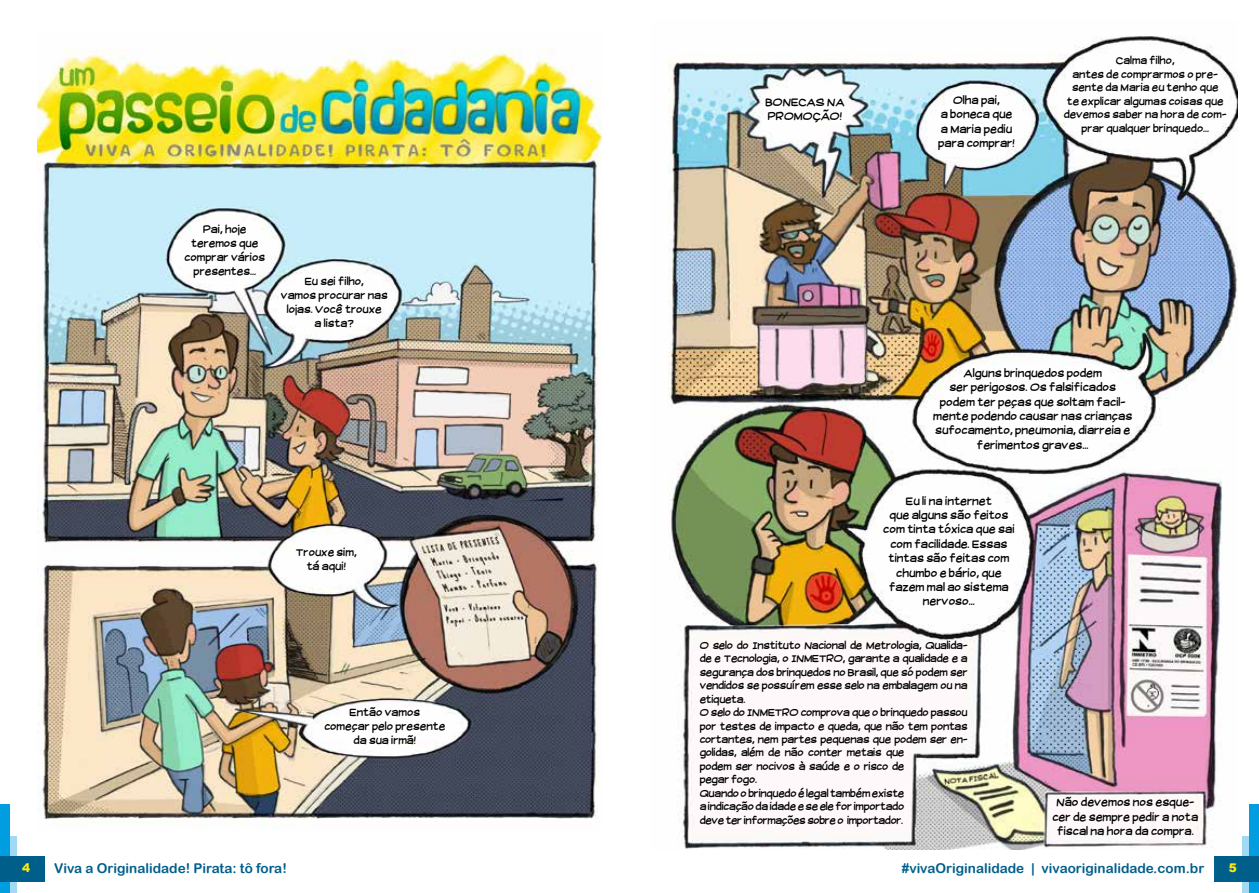
<style>
.page{position:relative;width:1259px;height:893px;background:#fff}
.page>*{position:absolute;margin:0;border:0;box-sizing:border-box;transform-origin:0 0}
.t1{font:13.5px "Arial Rounded MT Bold";color:#005e8a}
.t2{font:12px/14.4px "Suplexmentary Comic NC";color:#000;text-align:center}
.t3{font:900 12px "Arial";color:#ffed00}
.t4{font:11.55px/13.8px "Suplexmentary Comic NC";color:#000;text-align:center}
.t5{font:11.25px/13.5px "Suplexmentary Comic NC";letter-spacing:-.02em;color:#000}
.t6{font:11.25px/13.5px "Suplexmentary Comic NC";color:#000;text-align:center}
</style>
<div class="page">
<div style="left:1242px;top:836px;width:17px;height:57px;background:#a2daf4"></div>
<div style="left:1249px;top:804px;width:10px;height:89px;background:#009ee0"></div>
<div style="left:1213px;top:856px;width:46px;height:25px;background:#005e8a"></div>
<div style="left:0;top:836px;width:16px;height:57px;background:#a2daf4"></div>
<div style="left:0;top:804px;width:10px;height:89px;background:#009ee0"></div>
<div style="left:0;top:856px;width:45px;height:25px;background:#005e8a"></div>
<img style="left:668px;top:36px;width:569px;height:813px">
<img style="left:38px;top:49px;width:564px;height:778px">
<p class="t4" style="left:184px;top:222px;width:82px">Pai, hoje teremos que comprar vários presentes...</p>
<p class="t4" style="left:281px;top:275px;width:108px">Eu sei filho,<br>vamos procurar nas lojas. Você trouxe<br>a lista?</p>
<p class="t4" style="left:296px;top:545px;width:62px">Trouxe sim, tá aqui!</p>
<p class="t4" style="left:324px;top:705px;width:122px">Então vamos<br>começar pelo presente da sua irmã!</p>
<p class="t2" style="left:765px;top:95px;width:81px;text-align:left">BONECAS NA<br>PROMOÇÃO!</p>
<p class="t2" style="left:938px;top:93px;width:78px">Olha pai,<br>a boneca que a Maria pediu para comprar!</p>
<p class="t6" style="left:1063px;top:54px;width:164px">Calma filho,<br>antes de comprarmos o pre&shy;sente da Maria eu tenho que<br>te explicar algumas coisas que devemos saber na hora de com&shy;prar qualquer brinquedo...</p>
<p class="t2" style="left:933px;top:366px;width:200px">Alguns brinquedos podem<br>ser perigosos. Os falsificados podem ter peças que soltam facil&shy;mente podendo causar nas crianças sufocamento, pneumonia, diarreia e ferimentos graves...</p>
<p class="t2" style="left:883px;top:493px;width:133px">Eu li na internet<br>que alguns são feitos com tinta tóxica que sai com facilidade. Essas tintas são feitas com chumbo e bário, que fazem mal ao sistema nervoso...</p>
<p class="t5" style="left:699px;top:638px;width:269px">O selo do Instituto Nacional de Metrologia, Qualida&shy;de e Tecnologia, o INMETRO, garante a qualidade e a segurança dos brinquedos no Brasil, que só podem ser vendidos se possuírem esse selo na embalagem ou na etiqueta.<br>O selo do INMETRO comprova que o brinquedo passou por testes de impacto e queda, que não tem pontas cortantes, nem partes pequenas que podem ser en-</p>
<p class="t5" style="left:699px;top:746px;width:206px">golidas, além de não conter metais que podem ser nocivos à saúde e o risco de pegar fogo.<br>Quando o brinquedo é legal também existe a indicação da idade e se ele for importado deve ter informações sobre o importador.</p>
<p class="t2" style="left:1052px;top:795px;width:147px">Não devemos nos esque&shy;cer de sempre pedir a nota fiscal na hora da compra.</p>
<p class="t3" style="left:22px;top:859px;width:10px">4</p>
<p class="t1" style="left:54px;top:860px;width:234px">Viva a Originalidade! Pirata: tô fora!</p>
<p class="t1" style="left:902px;top:860px;width:304px">#vivaOriginalidade | vivaoriginalidade.com.br</p>
<p class="t3" style="left:1228px;top:859px;width:10px">5</p>
</div>
